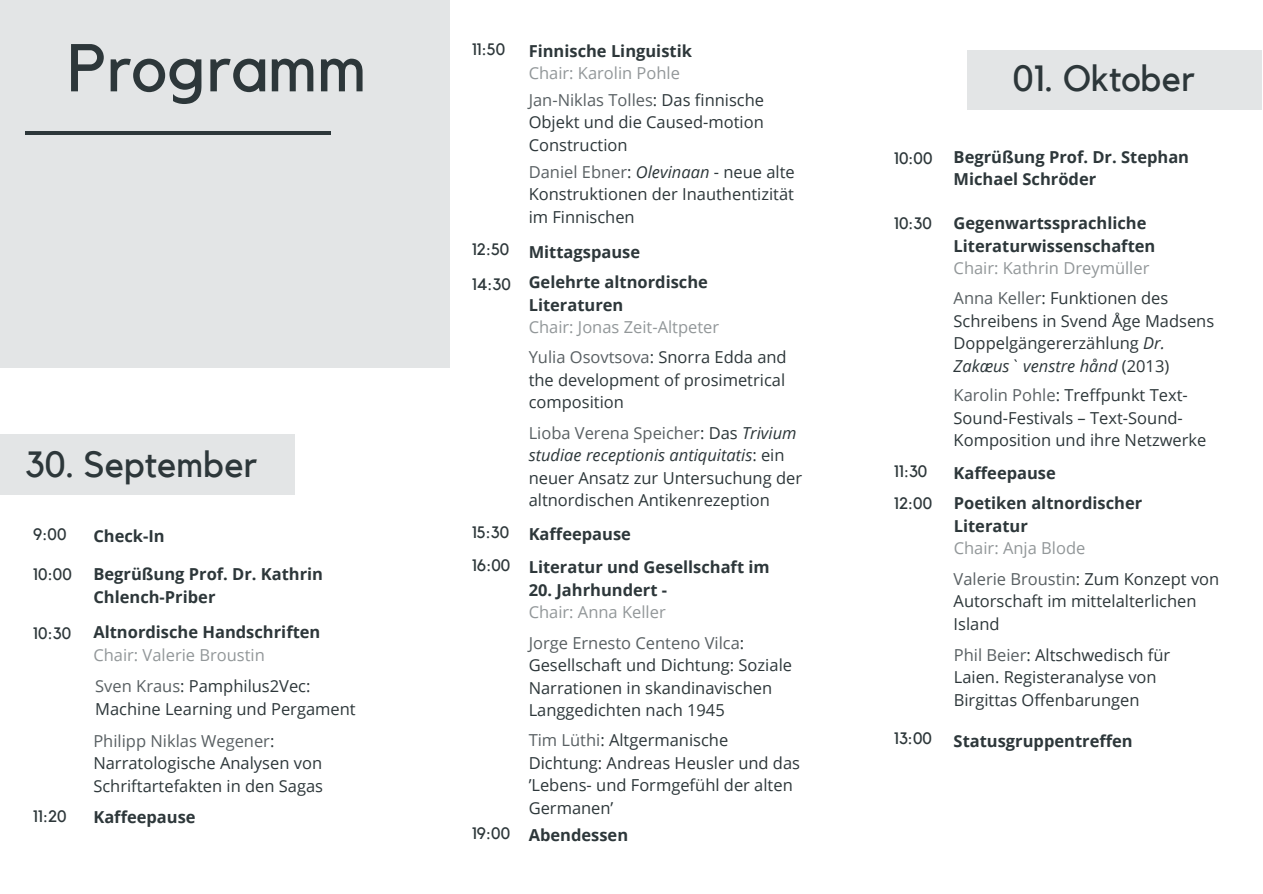
<style>
.page{position:relative;width:1263px;height:894px;background:#fff}
.page>*{position:absolute;margin:0;border:0;box-sizing:border-box;transform-origin:0 0}
.t1{font:66.6px "Kollektif";color:#2d373a}
.t2{font:36.3px "Kollektif";color:#2d373a}
.t3{font:16.5px/22.5px "Open Sans";color:#2d373a}
.t4{font:700 16.5px/22.5px "Open Sans";color:#2d373a}
.t5{font:16.5px/31.3px "Open Sans";color:#929799}
.t6{font:16.5px "Kollektif";color:#2d373a}
.t7{font:16.5px/30.5px "Open Sans";color:#596063}
.s1{color:#596063}
.s2{color:#2d373a}
.s3{font-style:italic}
.s4{font-family:"Kollektif";font-weight:400}
.s5{color:#929799}
</style>
<div class="page">
<div style="left:0;top:434px;width:295px;height:60px;background:#e3e5e6"></div>
<div style="left:967px;top:50px;width:295px;height:60px;background:#e3e5e6"></div>
<div style="left:0;top:0;width:450px;height:367px;background:#e3e5e6"></div>
<hr style="left:25px;top:131px;width:306px;height:3px;background:#2d373a">
<h1 class="t1" style="left:67px;top:37px;width:300px">Programm</h1>
<h2 class="t2" style="left:25px;top:447px;width:234px">30. September</h2>
<p class="t6" style="left:33px;top:526px;width:35px">9:00</p>
<p class="t6" style="left:33px;top:566px;width:40px">10:00</p>
<p class="t4" style="left:93px;top:562px;width:231px">Begrüßung Prof. Dr. Kathrin<br>Chlench-Priber</p>
<p class="t6" style="left:33px;top:626px;width:39px">10:30</p>
<p class="t4" style="left:93px;top:620px;width:229px">Altnordische Handschriften</p>
<p class="t5" style="left:93px;top:638px;width:219px">Chair: Valerie Broustin<br><span class="s1">Sven Kraus</span><span class="s2">: Pamphilus2Vec:</span></p>
<p class="t3" style="left:93px;top:692px;width:264px;line-height:31.8px">Machine Learning und Pergament<br><span class="s1">Philipp Niklas Wegener</span>:</p>
<p class="t3" style="left:93px;top:751px;width:231px">Narratologische Analysen von<br>Schriftartefakten in den Sagas</p>
<p class="t6" style="left:33px;top:808px;width:35px">11:20</p>
<p class="t4" style="left:93px;top:805px;width:104px">Kaffeepause</p>
<p class="t4" style="left:93px;top:524px;width:73px">Check-In</p>
<p class="t6" style="left:472px;top:41px;width:35px">11:50</p>
<p class="t4" style="left:529px;top:39px;width:165px">Finnische Linguistik</p>
<p class="t5" style="left:529px;top:60px;width:237px;line-height:26.2px">Chair: Karolin Pohle<br><span class="s1">Jan-Niklas Tolles</span><span class="s2">: Das finnische</span></p>
<p class="t3" style="left:529px;top:111px;width:237px">Objekt und die Caused-motion<br>Construction</p>
<p class="t3" style="left:529px;top:160px;width:268px;text-align:justify"><span class="s1">Daniel Ebner</span>: <span class="s3">Olevinaan</span> - neue alte Konstruktionen der Inauthentizität im Finnischen</p>
<p class="t4" style="left:472px;top:236px;width:237px;line-height:30.5px"><span class="s4">12:50</span> Mittagspause<br><span class="s4">14:30</span> Gelehrte altnordische</p>
<p class="t4" style="left:529px;top:293px;width:96px">Literaturen</p>
<p class="t5" style="left:529px;top:312px;width:259px;line-height:30px">Chair: Jonas Zeit-Altpeter<br><span class="s1">Yulia Osovtsova</span><span class="s2">: Snorra Edda and</span></p>
<p class="t3" style="left:529px;top:368px;width:258px">the development of prosimetrical composition</p>
<p class="t3" style="left:529px;top:421px;width:275px"><span class="s1">Lioba Verena Speicher</span>: Das <span class="s3">Trivium studiae receptionis antiquitatis</span>: ein neuer Ansatz zur Untersuchung der altnordischen Antikenrezeption</p>
<p class="t4" style="left:472px;top:517px;width:299px;line-height:33.3px"><span class="s4">15:30</span> Kaffeepause<br><span class="s4">16:00</span> Literatur und Gesellschaft im</p>
<p class="t4" style="left:529px;top:578px;width:140px">20. Jahrhundert -</p>
<p class="t7" style="left:529px;top:596px;width:217px"><span class="s5">Chair: Anna Keller<br></span>Jorge Ernesto Centeno Vilca<span class="s2">:</span></p>
<p class="t3" style="left:529px;top:653px;width:265px">Gesellschaft und Dichtung: Soziale<br>Narrationen in skandinavischen<br>Langgedichten nach 1945</p>
<p class="t3" style="left:529px;top:728px;width:273px"><span class="s1">Tim Lüthi</span>: Altgermanische<br>Dichtung: Andreas Heusler und das ’Lebens- und Formgefühl der alten<br>Germanen’</p>
<p class="t4" style="left:472px;top:823px;width:158px"><span class="s4">19:00</span> Abendessen</p>
<h2 class="t2" style="left:1013px;top:62px;width:183px">01. Oktober</h2>
<p class="t6" style="left:894px;top:150px;width:40px">10:00</p>
<p class="t4" style="left:954px;top:145px;width:237px">Begrüßung Prof. Dr. Stephan<br>Michael Schröder</p>
<p class="t6" style="left:894px;top:216px;width:39px">10:30</p>
<p class="t4" style="left:954px;top:211px;width:203px">Gegenwartssprachliche<br>Literaturwissenschaften</p>
<p class="t5" style="left:954px;top:252px;width:216px;line-height:30.3px">Chair: Kathrin Dreymüller<br><span class="s1">Anna Keller</span><span class="s2">: Funktionen des</span></p>
<p class="t3" style="left:954px;top:309px;width:262px">Schreibens in Svend Åge Madsens<br>Doppelgängererzählung <span class="s3">Dr.<br>Zakæus` venstre hånd</span> (2013)</p>
<p class="t3" style="left:954px;top:383px;width:254px"><span class="s1">Karolin Pohle</span>: Treffpunkt Text-<br>Sound-Festivals – Text-Sound-<br>Komposition und ihre Netzwerke</p>
<p class="t6" style="left:894px;top:463px;width:35px">11:30</p>
<p class="t4" style="left:954px;top:461px;width:104px">Kaffeepause</p>
<p class="t6" style="left:894px;top:495px;width:40px">12:00</p>
<p class="t4" style="left:954px;top:491px;width:190px">Poetiken altnordischer<br>Literatur</p>
<p class="t5" style="left:954px;top:532px;width:267px;line-height:30.5px">Chair: Anja Blode<br><span class="s1">Valerie Broustin</span><span class="s2">: Zum Konzept von</span></p>
<p class="t3" style="left:954px;top:589px;width:244px">Autorschaft im mittelalterlichen<br>Island</p>
<p class="t3" style="left:954px;top:643px;width:218px"><span class="s1">Phil Beier</span>: Altschwedisch für<br>Laien. Registeranalyse von<br>Birgittas Offenbarungen</p>
<p class="t6" style="left:894px;top:730px;width:39px">13:00</p>
<p class="t4" style="left:954px;top:728px;width:181px">Statusgruppentreffen</p>
</div>
